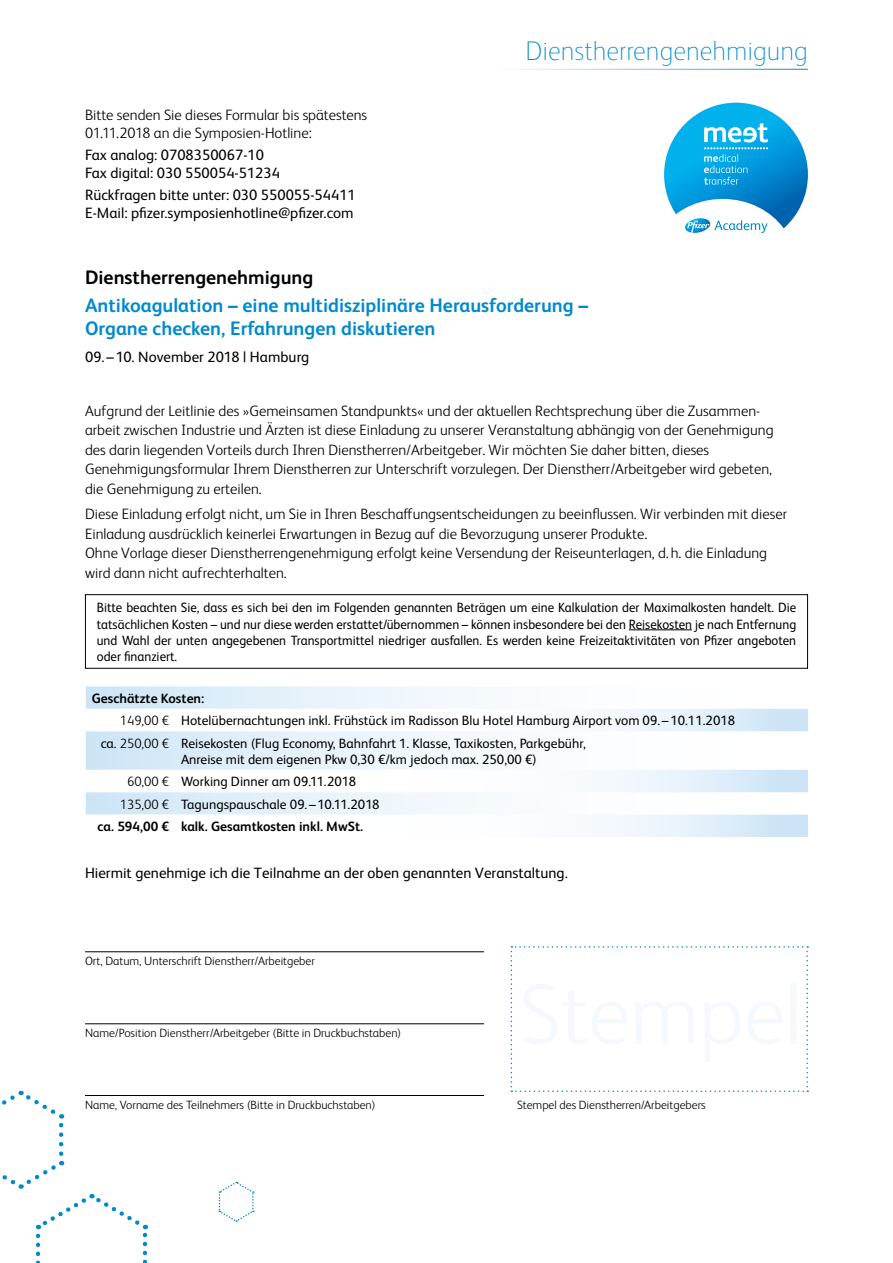
<style>
.page{position:relative;width:893px;height:1263px;background:#fff}
.page>*{position:absolute;margin:0;border:0;box-sizing:border-box;transform-origin:0 0}
.t1{font:100 27px "FS Albert Pro";color:#008acb}
.t2{font:700 19.5px/23.4px "FS Albert Pro";color:#008acb}
.t3{font:700 19.5px "FS Albert Pro";color:#000}
.t4{font:300 15px/19.5px "FS Albert Pro";color:#000}
.t5{font:15px/18px "FS Albert Pro";color:#000}
.t6{font:13.5px/16.2px "FS Albert Pro";color:#000;text-align:justify;scale:.95 1}
.t7{font:13.5px "FS Albert Pro";color:#000}
.t8{font:700 13.5px "FS Albert Pro";color:#000}
.t9{font:300 12px "FS Albert Pro";color:#000}
.s1{font-weight:300}
</style>
<div class="page">
<hr style="left:85px;top:951px;width:399px;height:1px;background:#000">
<hr style="left:85px;top:1023px;width:399px;height:1px;background:#000">
<hr style="left:85px;top:1095px;width:399px;height:1px;background:#000">
<svg style="left:664px;top:103px;width:144px;height:130px"></svg>
<div style="left:85px;top:594px;width:723px;height:75px;border:1px solid #000"></div>
<hr style="left:629px;top:629px;width:63px;height:1px;background:#000">
<svg style="left:219px;top:1181px;width:35px;height:41px"></svg>
<svg style="left:2px;top:1090px;width:145px;height:173px"></svg>
<svg style="left:86px;top:686px;width:388px;height:23px"></svg>
<svg style="left:86px;top:709px;width:722px;height:128px"></svg>
<svg style="left:511px;top:946px;width:297px;height:146px"></svg>
<hr style="left:492px;top:69px;width:316px;height:1px;background:#008acb">
<p class="t4" style="left:85px;top:105px;width:284px;line-height:18px">Bitte senden Sie dieses Formular bis spätestens<br>01.11.2018 an die Symposien-Hotline:</p>
<p class="t5" style="left:85px;top:145px;width:196px">Fax analog: 0708350067-10<br>Fax digital: 030 550054-51234</p>
<p class="t5" style="left:85px;top:185px;width:272px">Rückfragen bitte unter: 030 550055-54411<br>E-Mail: pfizer.symposienhotline@pfizer.com</p>
<h1 class="t1" style="left:526px;top:33px;width:284px">Dienstherrengenehmigung</h1>
<h2 class="t3" style="left:85px;top:264px;width:230px">Dienstherrengenehmigung</h2>
<h2 class="t2" style="left:85px;top:292px;width:505px">Antikoagulation – eine multidisziplinäre Herausforderung –<br>Organe checken, Erfahrungen diskutieren</h2>
<p class="t5" style="left:85px;top:346px;width:226px">09. –10. November 2018 | Hamburg</p>
<p class="t4" style="left:85px;top:400px;width:690px">Aufgrund der Leitlinie des »Gemeinsamen Standpunkts« und der aktuellen Rechtsprechung über die Zusammen&shy;arbeit zwischen Industrie und Ärzten ist diese Einladung zu unserer Veranstaltung abhängig von der Genehmigung des darin liegenden Vorteils durch Ihren Dienstherren/Arbeitgeber. Wir möchten Sie daher bitten, dieses Genehmigungsformular Ihrem Dienstherren zur Unterschrift vorzulegen. Der Dienstherr/Arbeitgeber wird gebeten, die Genehmigung zu erteilen.</p>
<p class="t4" style="left:85px;top:504px;width:704px">Diese Einladung erfolgt nicht, um Sie in Ihren Beschaffungsentscheidungen zu beeinflussen. Wir verbinden mit dieser Einladung ausdrücklich keinerlei Erwartungen in Bezug auf die Bevorzugung unserer Produkte.<br>Ohne Vorlage dieser Dienstherrengenehmigung erfolgt keine Versendung der Reiseunterlagen, d.h. die Einladung wird dann nicht aufrechterhalten.</p>
<p class="t6" style="left:97px;top:598px;width:738px">Bitte beachten Sie, dass es sich bei den im Folgenden genannten Beträgen um eine Kalkulation der Maximalkosten handelt. Die tatsächlichen Kosten – und nur diese werden erstattet/übernommen – können insbesondere bei den Reisekosten je nach Entfernung und Wahl der unten angegebenen Transportmittel niedriger ausfallen. Es werden keine Freizeitaktivitäten von Pfizer angeboten oder finanziert.</p>
<p class="t8" style="left:92px;top:689px;width:114px">Geschätzte Kosten:</p>
<p class="t7" style="left:120px;top:711px;width:617px"><span class="s1">149,00 €</span> Hotelübernachtungen inkl. Frühstück im Radisson Blu Hotel Hamburg Airport vom 09.–10.11.2018</p>
<p class="t7" style="left:101px;top:733px;width:487px">ca. <span class="s1">250,00 €</span> Reisekosten (Flug Economy, Bahnfahrt 1. Klasse, Taxikosten, Parkgebühr,</p>
<p class="t7" style="left:181px;top:749px;width:357px">Anreise mit dem eigenen Pkw 0,30 €/km jedoch max. 250,00 €)</p>
<p class="t7" style="left:127px;top:772px;width:231px"><span class="s1">60,00 €</span> Working Dinner am 09.11.2018</p>
<p class="t7" style="left:120px;top:794px;width:261px"><span class="s1">135,00 €</span> Tagungspauschale 09.–10.11.2018</p>
<p class="t8" style="left:98px;top:817px;width:267px">ca. 594,00 € kalk. Gesamtkosten inkl. MwSt.</p>
<p class="t5" style="left:85px;top:863px;width:484px">Hiermit genehmige ich die Teilnahme an der oben genannten Veranstaltung.</p>
<p class="t9" style="left:85px;top:952px;width:231px">Ort, Datum, Unterschrift Dienstherr/Arbeitgeber</p>
<p class="t9" style="left:85px;top:1024px;width:318px">Name/Position Dienstherr/Arbeitgeber (Bitte in Druckbuchstaben)</p>
<p class="t9" style="left:85px;top:1096px;width:292px">Name, Vorname des Teilnehmers (Bitte in Druckbuchstaben)</p>
<p class="t9" style="left:517px;top:1096px;width:190px">Stempel des Dienstherren/Arbeitgebers</p>
</div>
